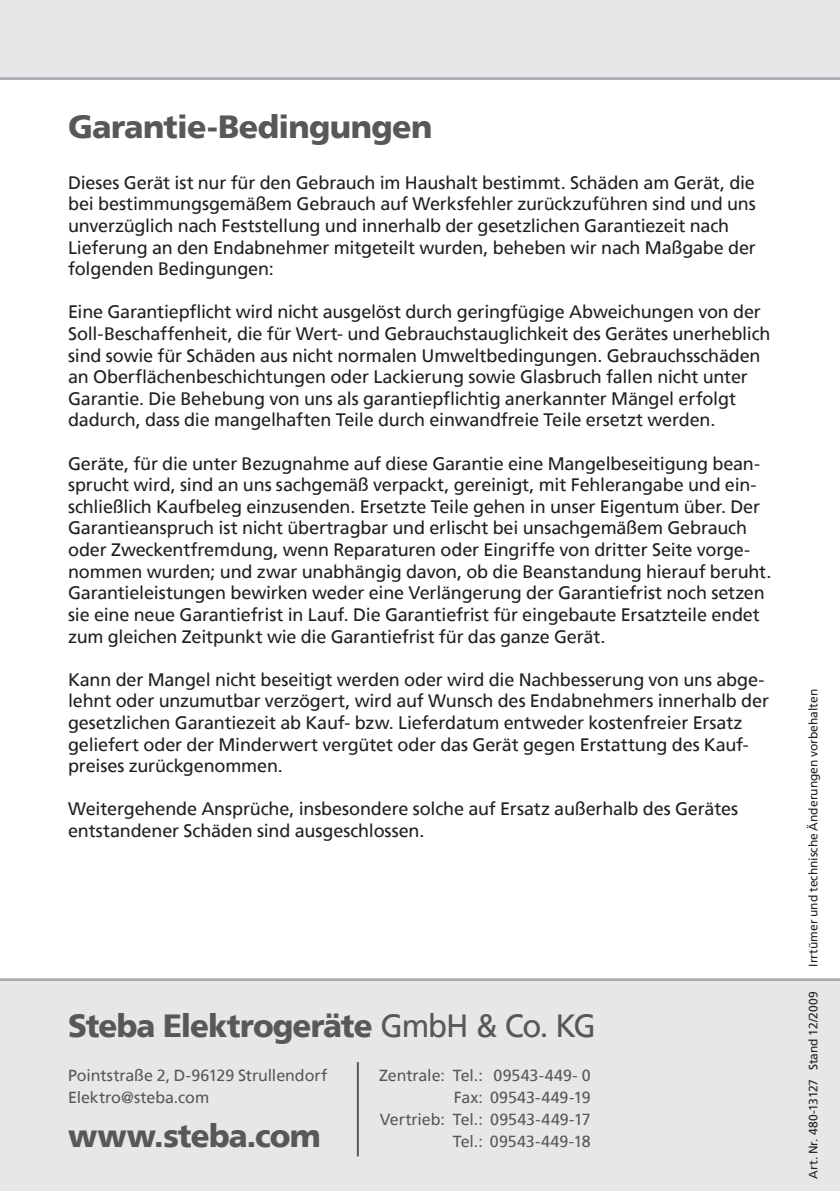
<style>
.page{position:relative;width:840px;height:1191px;background:#fff}
.page>*{position:absolute;margin:0;border:0;box-sizing:border-box;transform-origin:0 0}
.t1{font:900 32px "Frutiger";letter-spacing:-.025em;color:#57585a}
.t2{font:18px/21.6px "Frutiger";letter-spacing:-.01em;color:#231f20}
.t3{font:16px/22px "Frutiger";letter-spacing:-.005em;color:#57585a;text-align:right}
.t4{font:12px "Frutiger";color:#231f20}
.s1{font-weight:400}
</style>
<div class="page">
<div style="left:0;top:980px;width:839px;height:211px;background:#e6e7e9"></div>
<hr style="left:356px;top:1062px;width:2px;height:94px;background:#57585a">
<div style="left:0;top:0;width:839px;height:79px;background:#e6e7e9"></div>
<hr style="left:0;top:77px;width:839px;height:3px;background:#a8a9ad">
<hr style="left:0;top:978px;width:839px;height:3px;background:#a8a9ad">
<h1 class="t1" style="left:68px;top:114px;width:366px">Garantie-Bedingungen</h1>
<p class="t2" style="left:68px;top:171px;width:689px">Dieses Gerät ist nur für den Gebrauch im Haushalt bestimmt. Schäden am Gerät, die bei bestimmungsgemäßem Gebrauch auf Werksfehler zurückzuführen sind und uns unverzüglich nach Feststellung und innerhalb der gesetzlichen Garantiezeit nach Lieferung an den Endabnehmer mitgeteilt wurden, beheben wir nach Maßgabe der folgenden Bedingungen:</p>
<p class="t2" style="left:68px;top:301px;width:703px">Eine Garantiepflicht wird nicht ausgelöst durch geringfügige Abweichungen von der Soll-Beschaffenheit, die für Wert- und Gebrauchstauglichkeit des Gerätes unerheblich sind sowie für Schäden aus nicht normalen Umweltbedingungen. Gebrauchsschäden an Oberflächenbeschichtungen oder Lackierung sowie Glasbruch fallen nicht unter Garantie. Die Behebung von uns als garantiepflichtig anerkannter Mängel erfolgt dadurch, dass die mangelhaften Teile durch einwandfreie Teile ersetzt werden.</p>
<p class="t2" style="left:68px;top:452px;width:704px">Geräte, für die unter Bezugnahme auf diese Garantie eine Mangelbeseitigung bean&shy;sprucht wird, sind an uns sachgemäß verpackt, gereinigt, mit Fehlerangabe und ein&shy;schließlich Kaufbeleg einzusenden. Ersetzte Teile gehen in unser Eigentum über. Der Garantieanspruch ist nicht übertragbar und erlischt bei unsachgemäßem Gebrauch oder Zweckentfremdung, wenn Reparaturen oder Eingriffe von dritter Seite vorge&shy;nommen wurden; und zwar unabhängig davon, ob die Beanstandung hierauf beruht.<br>Garantieleistungen bewirken weder eine Verlängerung der Garantiefrist noch setzen sie eine neue Garantiefrist in Lauf. Die Garantiefrist für eingebaute Ersatzteile endet zum gleichen Zeitpunkt wie die Garantiefrist für das ganze Gerät.</p>
<p class="t2" style="left:68px;top:668px;width:702px">Kann der Mangel nicht beseitigt werden oder wird die Nachbesserung von uns abge&shy;lehnt oder unzumutbar verzögert, wird auf Wunsch des Endabnehmers innerhalb der gesetzlichen Garantiezeit ab Kauf- bzw. Lieferdatum entweder kostenfreier Ersatz geliefert oder der Minderwert vergütet oder das Gerät gegen Erstattung des Kauf&shy;preises zurückgenommen.</p>
<p class="t2" style="left:68px;top:798px;width:671px">Weitergehende Ansprüche, insbesondere solche auf Ersatz außerhalb des Gerätes entstandener Schäden sind ausgeschlossen.</p>
<h1 class="t1" style="left:68px;top:1012px;width:529px">Steba Elektrogeräte <span class="s1">GmbH &amp; Co. KG</span></h1>
<p class="t3" style="left:68px;top:1064px;width:260px">Pointstraße 2, D-96129 Strullendorf</p>
<p class="t3" style="left:379px;top:1064px;width:213px">Zentrale: Tel.: 09543-449- 0</p>
<p class="t3" style="left:68px;top:1086px;width:143px">Elektro@steba.com</p>
<p class="t3" style="left:379px;top:1086px;width:212px">Fax: 09543-449-19<br>Vertrieb: Tel.: 09543-449-17</p>
<h1 class="t1" style="left:68px;top:1122px;width:254px">www.steba.com</h1>
<p class="t3" style="left:452px;top:1130px;width:139px">Tel.: 09543-449-18</p>
<p class="t4" style="left:805px;top:966px;width:279px;rotate:-90deg">Irrtümer und technische Änderungen vorbehalten</p>
<p class="t4" style="left:805px;top:1179px;width:189px;rotate:-90deg">Art. Nr. 480-13127 Stand 12/2009</p>
</div>
